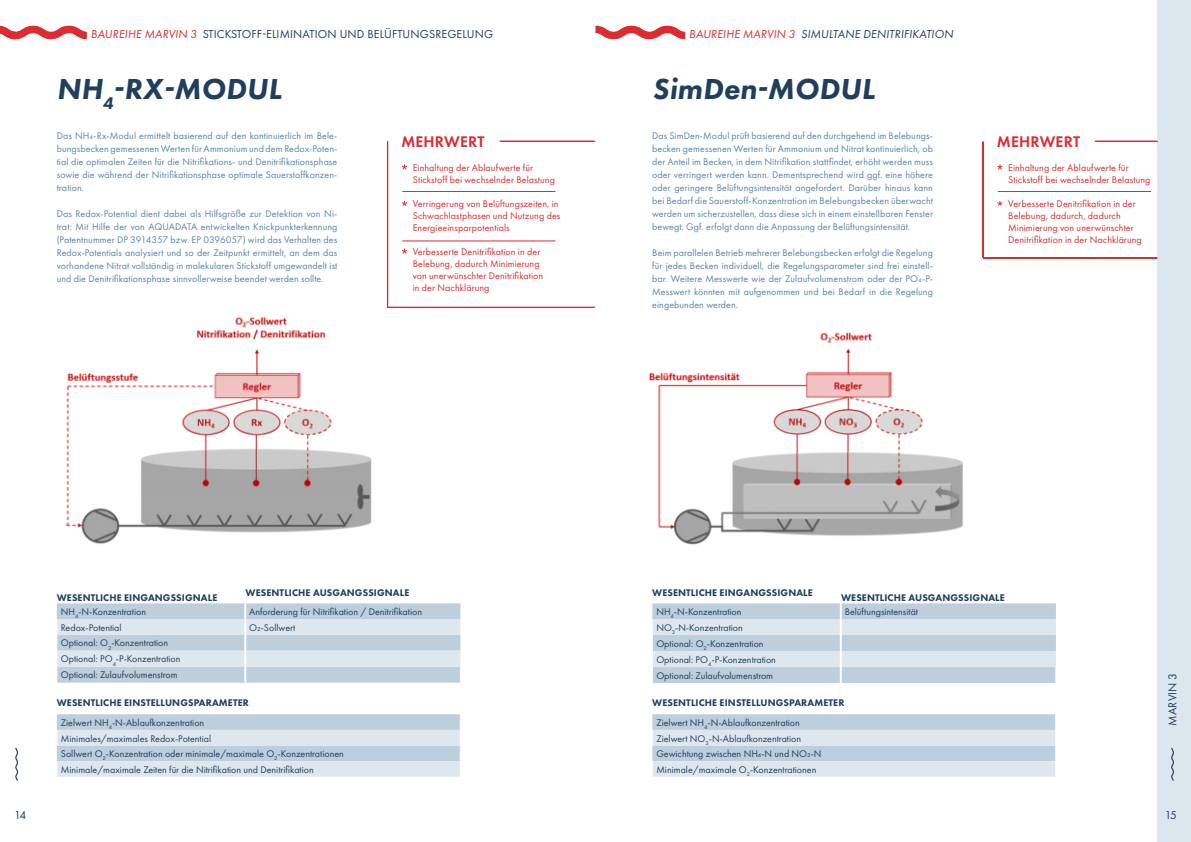
<style>
.page{position:relative;width:1191px;height:842px;background:#fff}
.page>*{position:absolute;margin:0;border:0;box-sizing:border-box;transform-origin:0 0}
.t1{font:italic 800 30px "Futura PT";letter-spacing:.01em;color:#203f5d}
.t2{font:600 16px "Futura PT";letter-spacing:.01em;color:#dc2b31}
.t3{font:12px "Futura PT";letter-spacing:.01em;color:#203f5d}
.t4{font:italic 12px "Futura PT";letter-spacing:.01em;color:#203f5d}
.t5{font:10px/13px "Futura PT";letter-spacing:.01em;color:#5a85a8;text-align:justify}
.t6{font:10px/15.6px "Futura PT";color:#203f5d}
.t7{font:10px/12px "Futura PT";letter-spacing:.01em;color:#dc2b31}
.t8{font:800 10px "Futura PT";letter-spacing:.01em;color:#203f5d}
.s1{font-style:italic;color:#dc2b31}
.s2{color:#dc2b31}
</style>
<div class="page">
<div style="left:1157px;top:0;width:34px;height:842px;background:#dce6ed"></div>
<svg style="left:1171px;top:747px;width:3px;height:34px"></svg>
<svg style="left:15px;top:747px;width:4px;height:34px"></svg>
<img style="left:66px;top:316px;width:306px;height:228px">
<svg style="left:57px;top:603px;width:404px;height:80px"></svg>
<svg style="left:57px;top:714px;width:403px;height:63px"></svg>
<img style="left:649px;top:332px;width:314px;height:213px">
<svg style="left:652px;top:603px;width:404px;height:80px"></svg>
<svg style="left:652px;top:714px;width:404px;height:63px"></svg>
<svg style="left:595px;top:25px;width:90px;height:15px"></svg>
<svg style="left:982px;top:141px;width:175px;height:118px"></svg>
<svg style="left:387px;top:141px;width:208px;height:167px"></svg>
<svg style="left:0;top:25px;width:87px;height:15px"></svg>
<p class="t3" style="left:91px;top:27px;width:404px"><span class="s1">BAUREIHE MARVIN 3</span> STICKSTOFF-ELIMINATION UND BELÜFTUNGSREGELUNG</p>
<p class="t4" style="left:689px;top:27px;width:265px"><span class="s2">BAUREIHE MARVIN 3</span> SIMULTANE DENITRIFIKATION</p>
<h1 class="t1" style="left:57px;top:72px;width:226px">NH<sub>4</sub>-RX-MODUL</h1>
<h1 class="t1" style="left:652px;top:72px;width:224px">SimDen-MODUL</h1>
<p class="t5" style="left:652px;top:130px;width:282px">Das SimDen-Modul prüft basierend auf den durchgehend im Belebungs&shy;becken gemessenen Werten für Ammonium und Nitrat kontinuierlich, ob der Anteil im Becken, in dem Nitrifikation stattfindet, erhöht werden muss oder verringert werden kann. Dementsprechend wird ggf. eine höhere oder geringere Belüftungsintensität angefordert. Darüber hinaus kann bei Bedarf die Sauerstoff-Konzentration im Belebungsbecken überwacht werden um sicherzustellen, dass diese sich in einem einstellbaren Fenster bewegt. Ggf. erfolgt dann die Anpassung der Belüftungsintensität.</p>
<p class="t5" style="left:652px;top:247px;width:282px">Beim parallelen Betrieb mehrerer Belebungsbecken erfolgt die Regelung für jedes Becken individuell, die Regelungsparameter sind frei einstell&shy;bar. Weitere Messwerte wie der Zulaufvolumenstrom oder der PO₄-P-Messwert könnten mit aufgenommen und bei Bedarf in die Regelung eingebunden werden.</p>
<p class="t5" style="left:57px;top:130px;width:282px">Das NH₄-Rx-Modul ermittelt basierend auf den kontinuierlich im Bele&shy;bungsbecken gemessenen Werten für Ammonium und dem Redox-Poten&shy;tial die optimalen Zeiten für die Nitrifikations- und Denitrifikationsphase sowie die während der Nitrifikationsphase optimale Sauerstoffkonzen&shy;tration.</p>
<p class="t5" style="left:57px;top:208px;width:282px">Das Redox-Potential dient dabei als Hilfsgröße zur Detektion von Ni&shy;trat: Mit Hilfe der von AQUADATA entwickelten Knickpunkterkennung (Patentnummer DP 3914357 bzw. EP 0396057) wird das Verhalten des Redox-Potentials analysiert und so der Zeitpunkt ermittelt, an dem das vorhandene Nitrat vollständig in molekularen Stickstoff umgewandelt ist und die Denitrifikationsphase sinnvollerweise beendet werden sollte.</p>
<h2 class="t2" style="left:401px;top:132px;width:85px">MEHRWERT</h2>
<p class="t7" style="left:413px;top:162px;width:144px">Einhaltung der Ablaufwerte für<br>Stickstoff bei wechselnder Belastung</p>
<p class="t7" style="left:413px;top:198px;width:149px">Verringerung von Belüftungszeiten, in<br>Schwachlastphasen und Nutzung des<br>Energieeinsparpotentials</p>
<p class="t7" style="left:413px;top:246px;width:132px">Verbesserte Denitrifikation in der<br>Belebung, dadurch Minimierung von unerwünschter Denitrifikation in der Nachklärung</p>
<h2 class="t2" style="left:997px;top:132px;width:85px">MEHRWERT</h2>
<p class="t7" style="left:1008px;top:162px;width:144px">Einhaltung der Ablaufwerte für<br>Stickstoff bei wechselnder Belastung</p>
<p class="t7" style="left:1008px;top:198px;width:135px">Verbesserte Denitrifikation in der Belebung, dadurch, dadurch Minimierung von unerwünschter Denitrifikation in der Nachklärung</p>
<p class="t3" style="left:14px;top:809px;width:14px">14</p>
<p class="t8" style="left:57px;top:592px;width:162px">WESENTLICHE EINGANGSSIGNALE</p>
<p class="t8" style="left:246px;top:586px;width:165px">WESENTLICHE AUSGANGSSIGNALE</p>
<p class="t6" style="left:61px;top:604px;width:87px">NH<sub>4</sub>-N-Konzentration</p>
<p class="t6" style="left:249px;top:604px;width:174px">Anforderung für Nitrifikation / Denitrifikation</p>
<p class="t6" style="left:61px;top:620px;width:62px">Redox-Potential</p>
<p class="t6" style="left:249px;top:620px;width:48px">O₂-Sollwert</p>
<p class="t6" style="left:61px;top:635px;width:121px;line-height:16px">Optional: O<sub>2</sub>-Konzentration<br>Optional: PO<sub>4</sub>-P-Konzentration<br>Optional: Zulaufvolumenstrom</p>
<p class="t8" style="left:57px;top:697px;width:194px">WESENTLICHE EINSTELLUNGSPARAMETER</p>
<p class="t6" style="left:61px;top:715px;width:284px">Zielwert NH<sub>4</sub>-N-Ablaufkonzentration<br>Minimales/maximales Redox-Potential<br>Sollwert O<sub>2</sub>-Konzentration oder minimale/maximale O<sub>2</sub>-Konzentrationen Minimale/maximale Zeiten für die Nitrifikation und Denitrifikation</p>
<p class="t8" style="left:652px;top:586px;width:162px">WESENTLICHE EINGANGSSIGNALE</p>
<p class="t8" style="left:841px;top:592px;width:165px">WESENTLICHE AUSGANGSSIGNALE</p>
<p class="t6" style="left:656px;top:604px;width:87px">NH<sub>4</sub>-N-Konzentration</p>
<p class="t6" style="left:844px;top:604px;width:75px">Belüftungsintensität</p>
<p class="t6" style="left:656px;top:620px;width:121px;line-height:16px">NO<sub>3</sub>-N-Konzentration<br>Optional: O<sub>2</sub>-Konzentration<br>Optional: PO<sub>4</sub>-P-Konzentration<br>Optional: Zulaufvolumenstrom</p>
<p class="t8" style="left:652px;top:697px;width:194px">WESENTLICHE EINSTELLUNGSPARAMETER</p>
<p class="t6" style="left:656px;top:715px;width:167px">Zielwert NH<sub>4</sub>-N-Ablaufkonzentration Zielwert NO<sub>3</sub>-N-Ablaufkonzentration Gewichtung zwischen NH₄-N und NO₃-N Minimale/maximale O<sub>2</sub>-Konzentrationen</p>
<p class="t3" style="left:1166px;top:726px;width:54px;rotate:-90deg">MARVIN 3</p>
<p class="t3" style="left:1164px;top:809px;width:14px">15</p>
</div>
